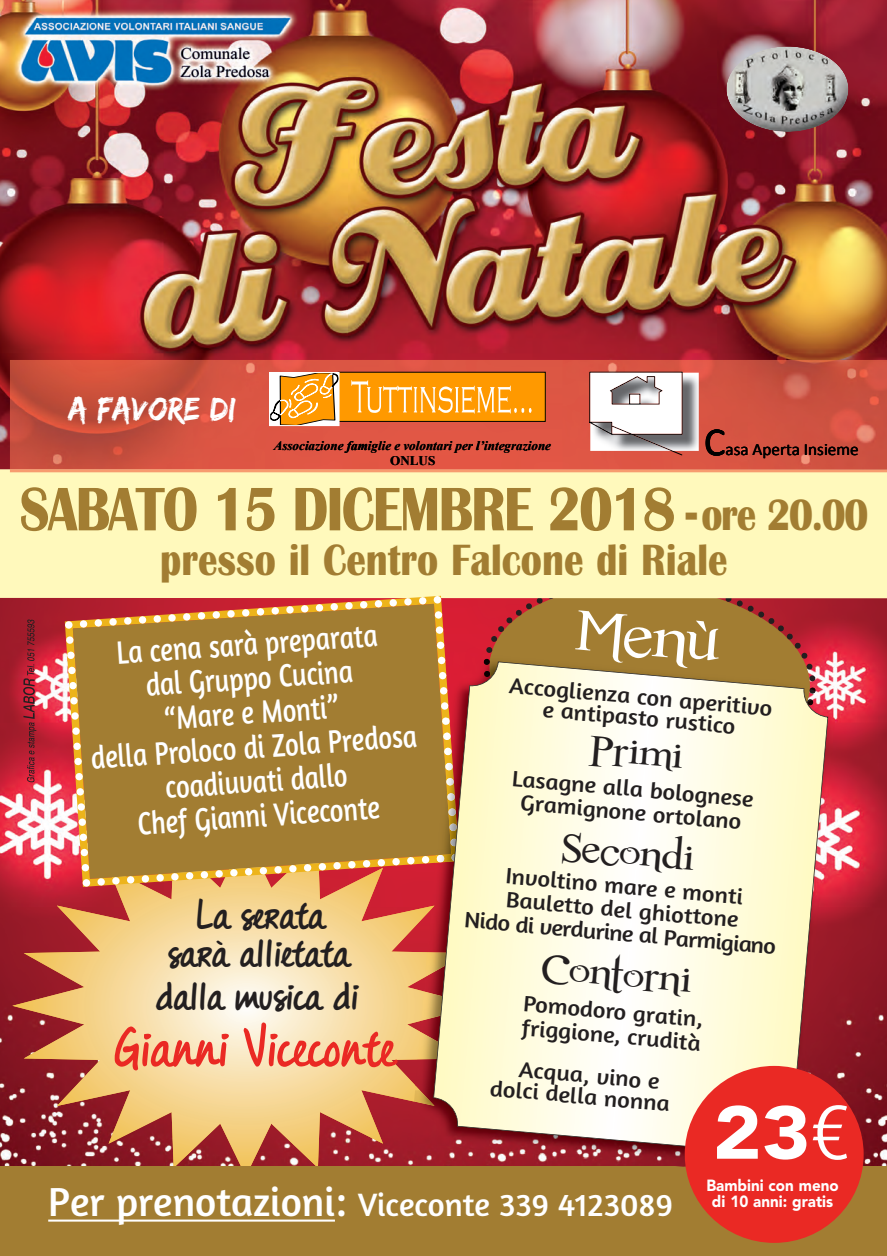
<style>
.page{position:relative;width:887px;height:1256px;background:#fff}
.page>*{position:absolute;margin:0;border:0;box-sizing:border-box;transform-origin:0 0}
.t1{font:900 73.95px "Avenir";color:#fff;scale:1.11 1}
.t2{font:700 63.6px "Britannic";letter-spacing:-.03em;color:#a27d32;scale:.86 1}
.t3{font:58.95px "Romance Fatal Serif Std";color:#fff;scale:1.21 1}
.t4{font:700 56.7px "DJB Messy Amanda Goes";color:#ea2924}
.t5{font:700 45.45px "Britannic";color:#a27d32;scale:.86 1}
.t6{font:700 42.45px/37.3px "DJB Messy Amanda Goes";color:#231f20;text-align:center}
.t7{font:41.1px "Amaranth";color:#fff}
.t8{font:39.75px "Calibri";color:#000}
.t9{font:36.9px "Romance Fatal Serif Std";color:#231f20;scale:1.21 1}
.t10{font:34.35px "Edo SZ";color:#fff;scale:.94 1}
.t11{font:33px/34.3px "Amaranth";color:#fff;text-align:center;scale:.8 1}
.t12{font:32.85px "Amaranth";color:#fff}
.t13{font:30.3px "Calibri";color:#000}
.t14{font:22.5px/23.5px "Amaranth";color:#231f20;text-align:center;scale:1.08 1}
.t15{font:17.1px "Calibri";color:#000}
.t16{font:900 16.05px "Avenir";color:#fff;scale:.94 1}
.t17{font:italic 700 13.05px "Times New Roman";color:#000}
.t18{font:700 13.05px "Times New Roman";color:#000}
.s1{font-size:54.45px}
.s2{font-size:45.45px}
.s3{font-weight:300}
.s4{font-size:41.1px}
</style>
<div class="page">
<img style="left:0;top:0;width:886px;height:1166px">
<svg style="left:472px;top:598px;width:354px;height:53px;background:#a86231"></svg>
<div style="left:0;top:469px;width:886px;height:129px;background:#fff9bc"></div>
<img style="left:21px;top:616px;width:16px;height:169px">
<img style="left:726px;top:46px;width:122px;height:86px;border-radius:50%">
<svg style="left:12px;top:835px;width:398px;height:331px;background:#dca67f"></svg>
<svg style="left:51px;top:597px;width:421px;height:313px;background:#e08167"></svg>
<svg style="left:61px;top:595px;width:402px;height:295px;background:#af7e3b"></svg>
<img style="left:10px;top:360px;width:876px;height:109px">
<hr style="left:10px;top:469px;width:876px;height:3px;background:#f79b6f">
<svg style="left:588px;top:371px;width:94px;height:85px"></svg>
<img style="left:590px;top:388px;width:91px;height:45px">
<img style="left:590px;top:437px;width:108px;height:14px">
<div style="left:338px;top:372px;width:206px;height:49px;background:#f90"></div>
<svg style="left:351px;top:380px;width:180px;height:33px"></svg>
<div style="left:338px;top:372px;width:207px;height:50px;border:1px solid #000"></div>
<svg style="left:271px;top:374px;width:66px;height:50px"></svg>
<div style="left:269px;top:372px;width:70px;height:54px;border:1px solid #fff"></div>
<div style="left:0;top:1166px;width:886px;height:89px;background:#a27d32"></div>
<img style="left:410px;top:651px;width:427px;height:515px">
<div style="left:488px;top:654px;width:321px;height:7px;background:#a27d32"></div>
<img style="left:414px;top:905px;width:19px;height:200px">
<svg style="left:433px;top:661px;width:394px;height:492px"></svg>
<div style="left:684px;top:1065px;width:179px;height:177px;background:#ea2924;border-radius:50%"></div>
<hr style="left:48px;top:1219px;width:287px;height:2px;background:#fff">
<h3 class="t10" style="left:69px;top:388px;width:179px">A FAVORE DI</h3>
<h3 class="t13" style="left:71px;top:402px;width:18px">!</h3>
<p class="t17" style="left:273px;top:438px;width:279px">Associazione famigl ei e volon ari per l’i tn egraz one</p>
<p class="t17" style="left:527px;top:438px;width:5px">i</p>
<p class="t17" style="left:433px;top:438px;width:5px">t</p>
<p class="t18" style="left:390px;top:453px;width:47px">ONLUS</p>
<h3 class="t8" style="left:703px;top:417px;width:23px">!</h3>
<p class="t15" style="left:725px;top:439px;width:135px">"#"$ ( '&amp;% )"$*+ -',# '</p>
<h2 class="t2" style="left:20px;top:471px;width:987px">SABATO 15 DICEMBRE 2018 <span class="s1">-</span> <span class="s2">ore 20.00</span></h2>
<h3 class="t5" style="left:160px;top:533px;width:660px">presso il Centro Falcone di Riale</h3>
<h3 class="t3" style="left:577px;top:596px;width:121px;rotate:5deg">Menù</h3>
<p class="t14" style="left:510px;top:677px;width:246px;line-height:21px;rotate:5deg">Accoglienza con aperitivo e antipasto rustico</p>
<h3 class="t9" style="left:591px;top:726px;width:79px;rotate:5deg">Primi</h3>
<p class="t14" style="left:512px;top:768px;width:226px;rotate:5deg">Lasagne alla bolognese<br>Gramignone ortolano</p>
<h3 class="t9" style="left:562px;top:825px;width:113px;rotate:5deg">Secondi</h3>
<h3 class="t11" style="left:83px;top:641px;width:409px;rotate:-4deg">La cena sarà preparata<br>dal Gruppo Cucina<br>“Mare e Monti”<br>della Proloco di Zola Predosa coadiuvati dallo<br>Chef Gianni Viceconte</h3>
<p class="t14" style="left:469px;top:863px;width:291px;rotate:5deg">Involtino mare e monti<br>Bauletto del ghiottone<br>Nido di verdurine al Parmigiano</p>
<h3 class="t9" style="left:543px;top:945px;width:126px;rotate:5deg">Contorni</h3>
<p class="t14" style="left:524px;top:993px;width:168px;line-height:24px;text-align:left;rotate:5deg">Pomodoro gratin, friggione, crudità</p>
<p class="t14" style="left:492px;top:1058px;width:168px;line-height:21px;text-align:left;text-indent:27px;rotate:5deg">Acqua, vino e dolci della nonna</p>
<h3 class="t6" style="left:168px;top:895px;width:183px">La serata sarà allietata</h3>
<h3 class="t6" style="left:156px;top:976px;width:204px">dalla musica di</h3>
<h3 class="t4" style="left:114px;top:1013px;width:281px">Gianni Viceconte</h3>
<h1 class="t1" style="left:712px;top:1069px;width:124px">23<span class="s3">€</span></h1>
<p class="t16" style="left:706px;top:1171px;width:142px">Bambini con meno</p>
<h3 class="t7" style="left:48px;top:1188px;width:288px">Per prenotazioni</h3>
<p class="t16" style="left:711px;top:1187px;width:130px">di 10 anni: gratis</p>
<h3 class="t12" style="left:335px;top:1193px;width:339px"><span class="s4">:</span> Viceconte 339 4123089</h3>
</div>
